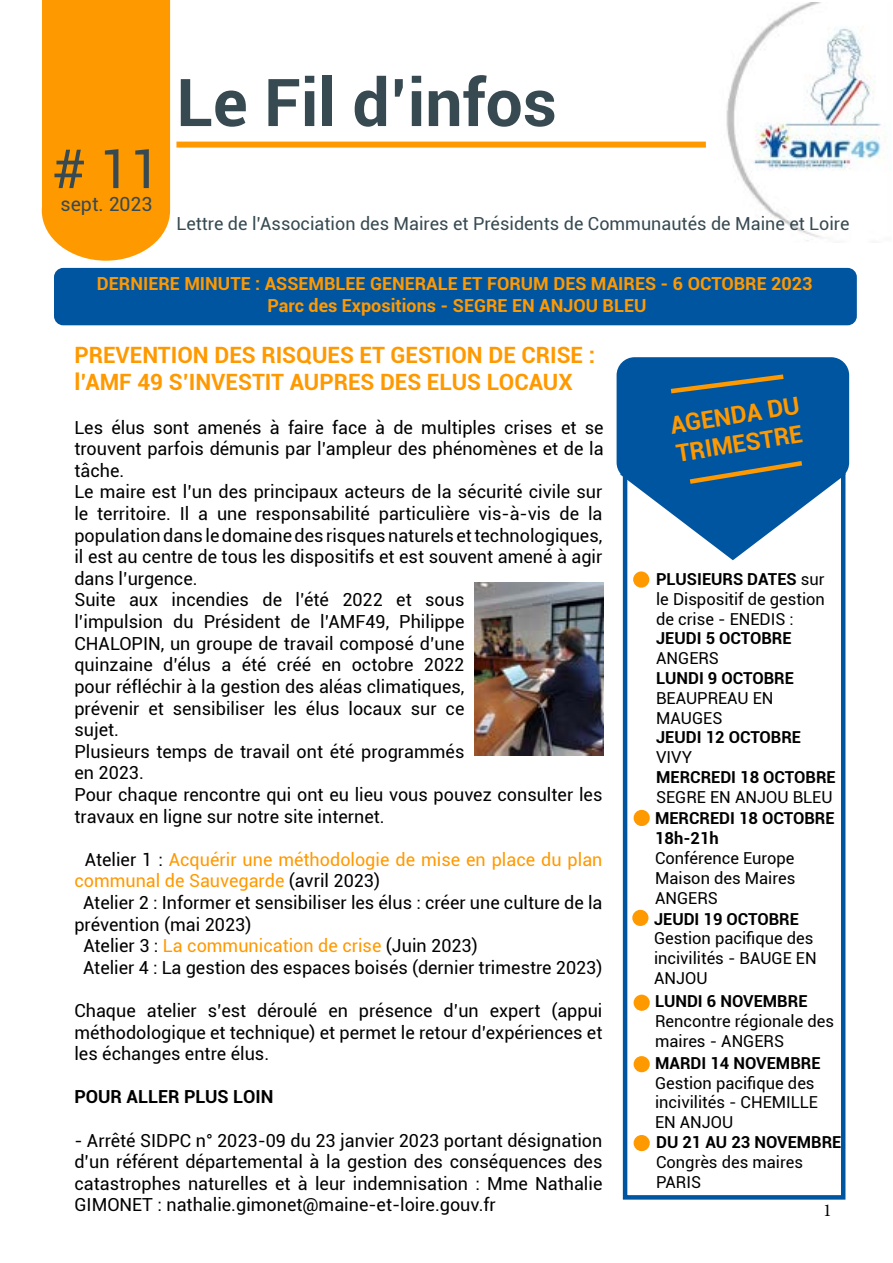
<style>
.page{position:relative;width:893px;height:1263px;background:#fff}
.page>*{position:absolute;margin:0;border:0;box-sizing:border-box;transform-origin:0 0}
.t1{font:700 66px "Roboto";color:#374a52}
.t2{font:54px "Roboto";color:#374a52}
.t3{font:700 24px/28.8px "Roboto";color:#f90}
.t4{font:700 22.5px/27px "Roboto";color:#f90}
.t5{font:19.5px "Roboto";color:#374a52}
.t6{font:18px/21.6px "Roboto";color:#000;text-align:justify}
.t7{font:18px "Roboto";color:#f90}
.t8{font:700 18px/21.6px "Roboto";color:#f90;text-align:center}
.t9{font:18px "Roboto";color:#374a52}
.t10{font:700 18px "Roboto";color:#000}
.t11{font:18px "Minion Pro";color:#000}
.t12{font:16.5px/19.8px "Roboto";color:#000}
.t13{font:700 16.5px/19.8px "Roboto";color:#000}
.s1{color:#000}
.s2{font-weight:700}
</style>
<div class="page">
<div style="left:42px;top:0;width:128px;height:261px;background:#f90"></div>
<img style="left:659px;top:3px;width:222px;height:238px">
<div style="left:176px;top:142px;width:530px;height:6px;background:#f90"></div>
<svg style="left:617px;top:357px;width:232px;height:203px;fill:#0055a0"></svg>
<svg style="left:666px;top:372px;width:122px;height:24px;background:#2c6084"></svg>
<div style="left:623px;top:471px;width:222px;height:728px;border:4px solid #0055a0"></div>
<div style="left:635px;top:912px;width:11px;height:12px;background:#f90;border-radius:50%"></div>
<div style="left:632px;top:910px;width:16px;height:16px;border:4px solid #f90;border-radius:50%"></div>
<svg style="left:685px;top:458px;width:122px;height:29px;background:#245e88"></svg>
<div style="left:636px;top:812px;width:11px;height:12px;background:#f90;border-radius:50%"></div>
<div style="left:634px;top:810px;width:16px;height:16px;border:4px solid #f90;border-radius:50%"></div>
<div style="left:635px;top:574px;width:12px;height:11px;background:#f90;border-radius:50%"></div>
<div style="left:633px;top:571px;width:16px;height:17px;border:4px solid #f90;border-radius:50%"></div>
<div style="left:636px;top:997px;width:11px;height:11px;background:#f90;border-radius:50%"></div>
<div style="left:634px;top:995px;width:16px;height:16px;border:4px solid #f90;border-radius:50%"></div>
<div style="left:636px;top:1058px;width:11px;height:12px;background:#f90;border-radius:50%"></div>
<div style="left:634px;top:1056px;width:16px;height:16px;border:4px solid #f90;border-radius:50%"></div>
<div style="left:636px;top:1137px;width:11px;height:12px;background:#f90;border-radius:50%"></div>
<div style="left:634px;top:1135px;width:16px;height:16px;border:4px solid #f90;border-radius:50%"></div>
<div style="left:54px;top:268px;width:803px;height:57px;background:#0055a0;border-radius:9px"></div>
<img style="left:474px;top:583px;width:129px;height:172px">
<h2 class="t2" style="left:53px;top:131px;width:109px"># 11</h2>
<p class="t5" style="left:61px;top:191px;width:94px">sept. 2023</p>
<h1 class="t1" style="left:176px;top:56px;width:382px">Le Fil d’infos</h1>
<p class="t9" style="left:176px;top:211px;width:675px">Lettre de l’Association des Maires et Présidents de Communautés de Maine et Loire</p>
<p class="t8" style="left:97px;top:272px;width:717px">DERNIERE MINUTE : ASSEMBLEE GENERALE ET FORUM DES MAIRES - 6 OCTOBRE 2023<br>Parc des Expositions - SEGRE EN ANJOU BLEU</p>
<p class="t4" style="left:74px;top:341px;width:522px">PREVENTION DES RISQUES ET GESTION DE CRISE : l’AMF 49 S’INVESTIT AUPRES DES ELUS LOCAUX</p>
<p class="t6" style="left:74px;top:416px;width:531px;text-align:left">Les élus sont amenés à faire face à de multiples crises et se trouvent parfois démunis par l’ampleur des phénomènes et de la tâche.<br>Le maire est l’un des principaux acteurs de la sécurité civile sur le territoire. Il a une responsabilité particulière vis-à-vis de la population dans le domaine des risques naturels et technologiques, il est au centre de tous les dispositifs et est souvent amené à agir dans l’urgence.<br>Suite aux incendies de l’été 2022 et sous<br>l’impulsion du Président de l’AMF49, Philippe<br>CHALOPIN, un groupe de travail composé d’une<br>quinzaine d’élus a été créé en octobre 2022<br>pour réfléchir à la gestion des aléas climatiques,<br>prévenir et sensibiliser les élus locaux sur ce<br>sujet.<br>Plusieurs temps de travail ont été programmés<br>en 2023.<br>Pour chaque rencontre qui ont eu lieu vous pouvez consulter les travaux en ligne sur notre site internet.</p>
<p class="t7" style="left:85px;top:847px;width:519px"><span class="s1">Atelier 1 :</span> Acquérir une méthodologie de mise en place du plan</p>
<p class="t7" style="left:74px;top:868px;width:307px">communal de Sauvegarde <span class="s1">(avril 2023)</span></p>
<p class="t6" style="left:83px;top:891px;width:521px">Atelier 2 : Informer et sensibiliser les élus : créer une culture de la</p>
<p class="t6" style="left:74px;top:913px;width:178px">prévention (mai 2023)</p>
<p class="t7" style="left:83px;top:933px;width:396px"><span class="s1">Atelier 3 :</span> La communication de crise <span class="s1">(Juin 2023)</span></p>
<p class="t6" style="left:83px;top:956px;width:521px">Atelier 4 : La gestion des espaces boisés (dernier trimestre 2023)</p>
<p class="t6" style="left:74px;top:999px;width:529px">Chaque atelier s’est déroulé en présence d’un expert (appui méthodologique et technique) et permet le retour d’expériences et les échanges entre élus.</p>
<p class="t10" style="left:74px;top:1084px;width:200px">POUR ALLER PLUS LOIN</p>
<p class="t6" style="left:74px;top:1129px;width:529px">- Arrêté SIDPC n° 2023-09 du 23 janvier 2023 portant désignation d’un référent départemental à la gestion des conséquences des catastrophes naturelles et à leur indemnisation : Mme Nathalie GIMONET : nathalie.gimonet@maine-et-loire.gouv.fr</p>
<h3 class="t3" style="left:668px;top:410px;width:132px;rotate:-9deg">AGENDA DU<br>TRIMESTRE</h3>
<p class="t12" style="left:656px;top:568px;width:170px;text-align:justify"><span class="s2">PLUSIEURS DATES</span> sur le Dispositif de gestion de crise - ENEDIS :</p>
<p class="t13" style="left:656px;top:628px;width:137px">JEUDI 5 OCTOBRE</p>
<p class="t12" style="left:656px;top:648px;width:64px">ANGERS</p>
<p class="t13" style="left:656px;top:667px;width:139px">LUNDI 9 OCTOBRE</p>
<p class="t12" style="left:656px;top:687px;width:119px">BEAUPREAU EN<br>MAUGES</p>
<p class="t13" style="left:656px;top:727px;width:146px">JEUDI 12 OCTOBRE</p>
<p class="t12" style="left:656px;top:747px;width:37px">VIVY</p>
<p class="t13" style="left:656px;top:766px;width:181px">MERCREDI 18 OCTOBRE</p>
<p class="t12" style="left:656px;top:786px;width:178px">SEGRE EN ANJOU BLEU</p>
<p class="t13" style="left:655px;top:808px;width:181px">MERCREDI 18 OCTOBRE<br>18h-21h</p>
<p class="t12" style="left:655px;top:847px;width:142px;text-align:justify">Conférence Europe Maison des Maires ANGERS</p>
<p class="t13" style="left:654px;top:908px;width:146px">JEUDI 19 OCTOBRE</p>
<p class="t12" style="left:654px;top:928px;width:164px">Gestion pacifique des incivilités - BAUGE EN<br>ANJOU</p>
<p class="t13" style="left:655px;top:990px;width:154px">LUNDI 6 NOVEMBRE</p>
<p class="t12" style="left:655px;top:1010px;width:180px">Rencontre régionale des maires - ANGERS</p>
<p class="t13" style="left:655px;top:1052px;width:167px">MARDI 14 NOVEMBRE</p>
<p class="t12" style="left:655px;top:1072px;width:165px">Gestion pacifique des incivilités - CHEMILLE<br>EN ANJOU</p>
<p class="t13" style="left:656px;top:1132px;width:187px">DU 21 AU 23 NOVEMBRE</p>
<p class="t12" style="left:656px;top:1152px;width:148px">Congrès des maires<br>PARIS</p>
<p class="t11" style="left:823px;top:1198px;width:10px">1</p>
</div>
